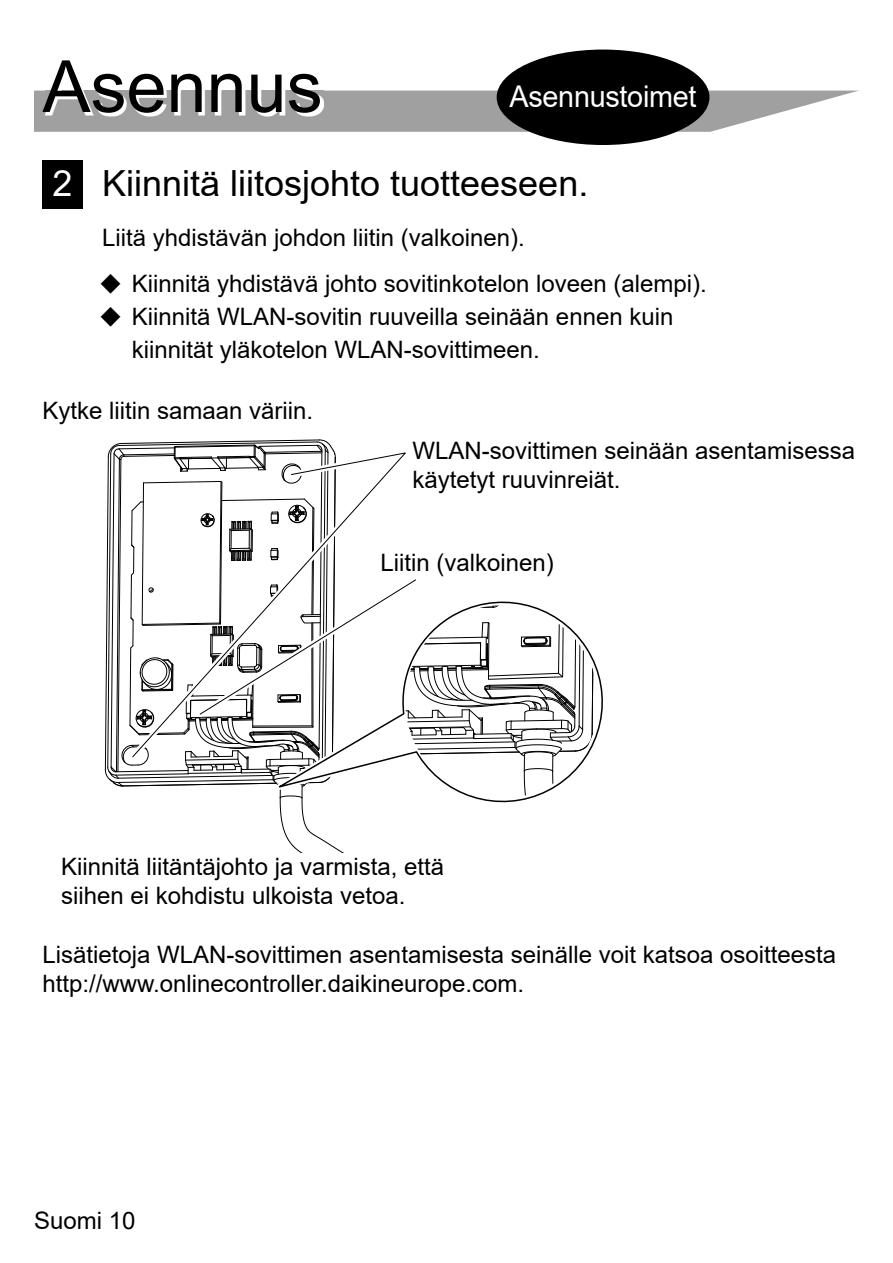
<style>
.page{position:relative;width:893px;height:1263px;background:#fff}
.page>*{position:absolute;margin:0;border:0;box-sizing:border-box;transform-origin:0 0}
.t1{font:72px "Arial";color:#000}
.t2{font:36px "Arial";color:#000}
.t3{font:30px "Arial";letter-spacing:-.01em;color:#fff;scale:.96 1}
.t4{font:24px/28.8px "Arial";color:#000}
.s1{color:#fff}
</style>
<div class="page">
<svg style="left:34px;top:91px;width:823px;height:41px"></svg>
<img style="left:45px;top:90px;width:279px;height:26px">
<div style="left:43px;top:160px;width:40px;height:48px;background:#000"></div>
<svg style="left:105px;top:439px;width:489px;height:414px"></svg>
<svg style="left:124px;top:444px;width:298px;height:321px"></svg>
<svg style="left:131px;top:452px;width:277px;height:306px"></svg>
<div style="left:497px;top:50px;width:212px;height:95px;background:#000;border-radius:50%"></div>
<h1 class="t1" style="left:43px;top:47px;width:282px">Asennus</h1>
<p class="t3" style="left:510px;top:80px;width:196px">Asennustoimet</p>
<h2 class="t2" style="left:53px;top:164px;width:537px"><span class="s1">2</span> Kiinnitä liitosjohto tuotteeseen.</h2>
<p class="t4" style="left:132px;top:215px;width:576px;line-height:45.9px;text-indent:-30px">Liitä yhdistävän johdon liitin (valkoinen).<br>Kiinnitä yhdistävä johto sovitinkotelon loveen (alempi).</p>
<p class="t4" style="left:132px;top:300px;width:543px;line-height:33px">Kiinnitä WLAN-sovitin ruuveilla seinään ennen kuin kiinnität yläkotelon WLAN-sovittimeen.</p>
<p class="t4" style="left:43px;top:397px;width:272px">Kytke liitin samaan väriin.</p>
<p class="t4" style="left:412px;top:436px;width:444px">WLAN-sovittimen seinään asentamisessa käytetyt ruuvinreiät.</p>
<p class="t4" style="left:381px;top:549px;width:175px">Liitin (valkoinen)</p>
<p class="t4" style="left:61px;top:853px;width:384px">Kiinnitä liitäntäjohto ja varmista, että siihen ei kohdistu ulkoista vetoa.</p>
<p class="t4" style="left:43px;top:940px;width:795px">Lisätietoja WLAN-sovittimen asentamisesta seinälle voit katsoa osoitteesta http://www.onlinecontroller.daikineurope.com.</p>
<p class="t4" style="left:34px;top:1206px;width:103px">Suomi 10</p>
</div>
